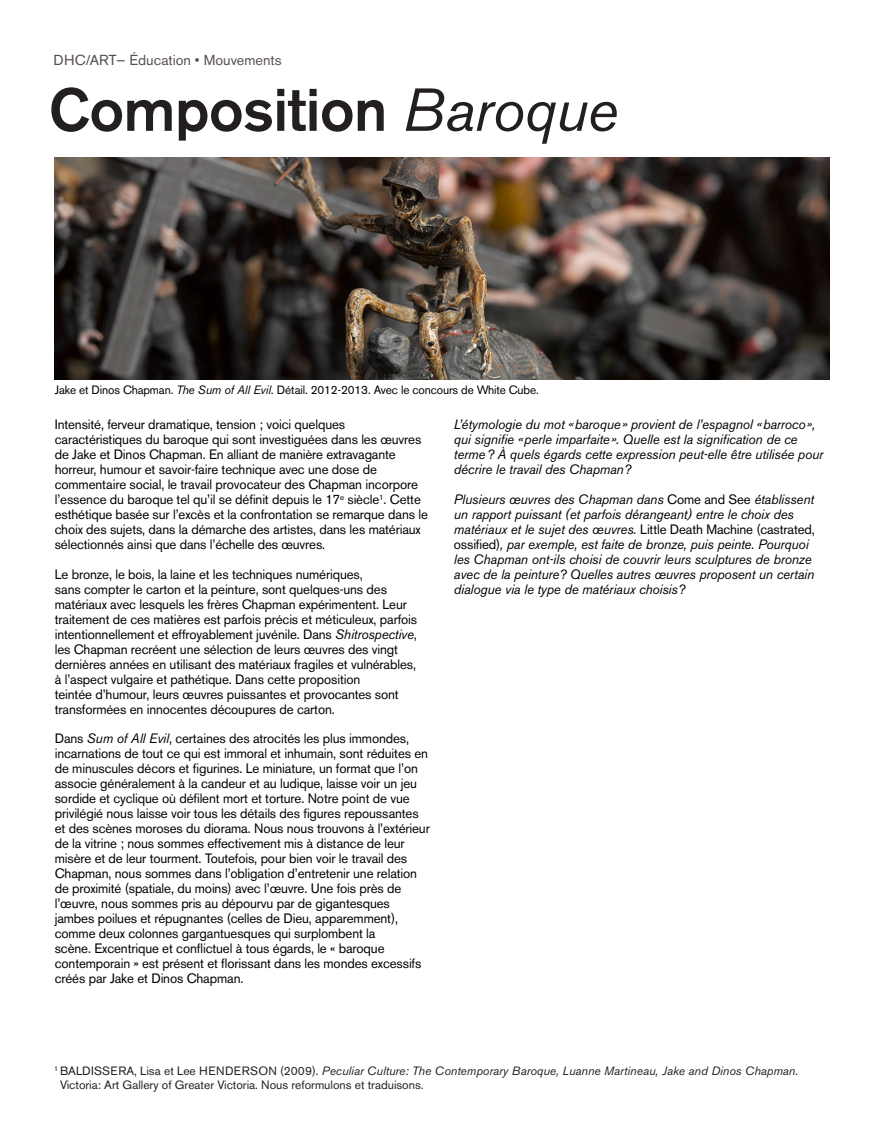
<style>
.page{position:relative;width:883px;height:1143px;background:#fff}
.page>*{position:absolute;margin:0;border:0;box-sizing:border-box;transform-origin:0 0}
.t1{font:500 60px "Akzidenz Grotesk BE";letter-spacing:-.01em;color:#231f20}
.t2{font:14.4px "Akzidenz Grotesk BE";color:#57504d}
.t3{font:13.6px/15px "Akzidenz Grotesk BE";letter-spacing:-.01em;color:#000}
.t4{font:italic 13.6px/15px "Akzidenz Grotesk BE";letter-spacing:-.01em;color:#000}
.t5{font:12px/14px "Akzidenz Grotesk BE";color:#231f20}
.t6{font:12px "Akzidenz Grotesk BE";letter-spacing:-.01em;color:#000}
.s1{font-weight:400;font-style:italic}
.s2{font-style:italic}
.s3{font-style:normal}
</style>
<div class="page">
<img style="left:55px;top:157px;width:774px;height:223px">
<p class="t2" style="left:54px;top:51px;width:230px">DHC/ART— Éducation • Mouvements</p>
<p class="t1" style="left:49px;top:73px;width:570px">Composition <span class="s1">Baroque</span></p>
<p class="t6" style="left:55px;top:382px;width:485px">Jake et Dinos Chapman. <span class="s2">The Sum of All Evil.</span> Détail. 2012-2013. Avec le concours de White Cube.</p>
<p class="t3" style="left:55px;top:417px;width:374px">Intensité, ferveur dramatique, tension ; voici quelques caractéristiques du baroque qui sont investiguées dans les œuvres de Jake et Dinos Chapman. En alliant de manière extravagante horreur, humour et savoir-faire technique avec une dose de commentaire social, le travail provocateur des Chapman incorpore l’essence du baroque tel qu’il se définit depuis le 17<sup>e</sup> siècle<sup>1</sup>. Cette esthétique basée sur l’excès et la confrontation se remarque dans le choix des sujets, dans la démarche des artistes, dans les matériaux sélectionnés ainsi que dans l’échelle des œuvres.</p>
<p class="t3" style="left:55px;top:566px;width:364px">Le bronze, le bois, la laine et les techniques numériques,<br>sans compter le carton et la peinture, sont quelques-uns des matériaux avec lesquels les frères Chapman expérimentent. Leur traitement de ces matières est parfois précis et méticuleux, parfois intentionnellement et effroyablement juvénile. Dans <span class="s2">Shitrospective</span>, les Chapman recréent une sélection de leurs œuvres des vingt dernières années en utilisant des matériaux fragiles et vulnérables, à l’aspect vulgaire et pathétique. Dans cette proposition<br>teintée d’humour, leurs œuvres puissantes et provocantes sont transformées en innocentes découpures de carton.</p>
<p class="t3" style="left:55px;top:730px;width:376px">Dans <span class="s2">Sum of All Evil</span>, certaines des atrocités les plus immondes, incarnations de tout ce qui est immoral et inhumain, sont réduites en de minuscules décors et figurines. Le miniature, un format que l’on associe généralement à la candeur et au ludique, laisse voir un jeu sordide et cyclique où défilent mort et torture. Notre point de vue privilégié nous laisse voir tous les détails des figures repoussantes et des scènes moroses du diorama. Nous nous trouvons à l’extérieur de la vitrine ; nous sommes effectivement mis à distance de leur misère et de leur tourment. Toutefois, pour bien voir le travail des Chapman, nous sommes dans l’obligation d’entretenir une relation de proximité (spatiale, du moins) avec l’œuvre. Une fois près de l’œuvre, nous sommes pris au dépourvu par de gigantesques jambes poilues et répugnantes (celles de Dieu, apparemment), comme deux colonnes gargantuesques qui surplombent la<br>scène. Excentrique et conflictuel à tous égards, le « baroque contemporain » est présent et florissant dans les mondes excessifs créés par Jake et Dinos Chapman.</p>
<p class="t4" style="left:454px;top:417px;width:371px">L’étymologie du mot «baroque» provient de l’espagnol «barroco», qui signifie «perle imparfaite». Quelle est la signification de ce terme? À quels égards cette expression peut-elle être utilisée pour décrire le travail des Chapman?</p>
<p class="t4" style="left:454px;top:491px;width:362px">Plusieurs œuvres des Chapman dans <span class="s3">Come and See</span> établissent un rapport puissant (et parfois dérangeant) entre le choix des matériaux et le sujet des œuvres. <span class="s3">Little Death Machine (castrated, ossified)</span>, par exemple, est faite de bronze, puis peinte. Pourquoi les Chapman ont-ils choisi de couvrir leurs sculptures de bronze avec de la peinture? Quelles autres œuvres proposent un certain dialogue via le type de matériaux choisis?</p>
<p class="t5" style="left:60px;top:1063px;width:739px;text-indent:-6px"><sup>1</sup> BALDISSERA, Lisa et Lee HENDERSON (2009). <span class="s2">Peculiar Culture: The Contemporary Baroque, Luanne Martineau, Jake and Dinos Chapman.<br></span>Victoria: Art Gallery of Greater Victoria. Nous reformulons et traduisons.</p>
</div>
